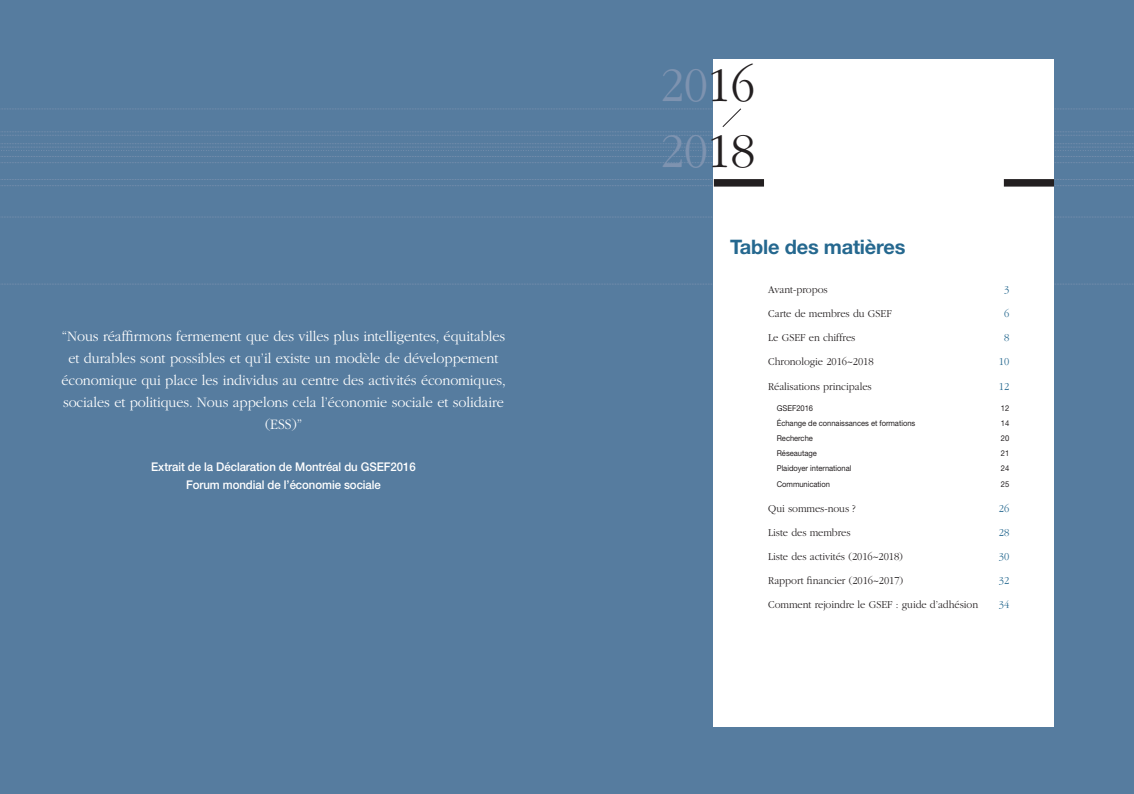
<style>
.page{position:relative;width:1134px;height:794px;background:#567c9f}
.page>*{position:absolute;margin:0;border:0;box-sizing:border-box;transform-origin:0 0}
.t1{font:300 50px/66px "ITC Garamond Std";letter-spacing:-.005em;color:#7e93b0;scale:.95 1}
.t2{font:700 20px "Helvetica Neue LT Std";letter-spacing:-.01em;color:#25688f}
.t3{font:300 15px/22px "ITC Garamond Std";letter-spacing:-.005em;color:#fff;text-align:center;scale:.95 1}
.t4{font:500 12px/18px "Helvetica Neue LT Std";letter-spacing:-.005em;color:#fff;text-align:center;scale:.95 1}
.t5{font:300 11px "ITC Garamond Std";letter-spacing:-.005em;color:#231f20;scale:.95 1}
.t6{font:300 11px "ITC Garamond Std";letter-spacing:-.005em;color:#25688f;scale:.95 1}
.t7{font:8px "Helvetica Neue LT Std";letter-spacing:-.005em;color:#231f20;scale:.95 1}
.s1{color:#231f20}
</style>
<div class="page">
<svg style="left:0;top:143px;width:1134px;height:20px"></svg>
<svg style="left:0;top:179px;width:1134px;height:7px"></svg>
<svg style="left:2px;top:217px;width:1131px;height:1px"></svg>
<svg style="left:2px;top:284px;width:1131px;height:1px"></svg>
<div style="left:714px;top:60px;width:340px;height:667px;background:#fff"></div>
<div style="left:714px;top:179px;width:50px;height:8px;background:#231f20"></div>
<div style="left:1004px;top:179px;width:50px;height:8px;background:#231f20"></div>
<svg style="left:1px;top:108px;width:1133px;height:28px"></svg>
<p class="t3" style="left:61px;top:326px;width:469px">“Nous réaffirmons fermement que des villes plus intelligentes, équitables et durables sont possibles et qu’il existe un modèle de développement économique qui place les individus au centre des activités économiques, sociales et politiques. Nous appelons cela l’économie sociale et solidaire (ESS)”</p>
<p class="t4" style="left:151px;top:457px;width:280px">Extrait de la Déclaration de Montréal du GSEF2016<br>Forum mondial de l’économie sociale</p>
<h1 class="t1" style="left:660px;top:53px;width:101px">20<span class="s1">16<br></span>20<span class="s1">18</span></h1>
<h2 class="t2" style="left:730px;top:234px;width:177px">Table des matières</h2>
<p class="t5" style="left:768px;top:284px;width:64px">Avant-propos</p>
<p class="t6" style="left:1004px;top:284px;width:7px">3</p>
<p class="t5" style="left:768px;top:308px;width:132px">Carte de membres du GSEF</p>
<p class="t6" style="left:1004px;top:308px;width:7px">6</p>
<p class="t5" style="left:768px;top:332px;width:93px">Le GSEF en chiffres</p>
<p class="t6" style="left:1004px;top:332px;width:7px">8</p>
<p class="t5" style="left:768px;top:356px;width:112px">Chronologie 2016~2018</p>
<p class="t6" style="left:999px;top:356px;width:12px">10</p>
<p class="t5" style="left:768px;top:380px;width:110px">Réalisations principales</p>
<p class="t6" style="left:999px;top:380px;width:12px">12</p>
<p class="t7" style="left:777px;top:403px;width:40px">GSEF2016</p>
<p class="t7" style="left:1001px;top:403px;width:10px">12</p>
<p class="t7" style="left:777px;top:418px;width:147px">Échange de connaissances et formations</p>
<p class="t7" style="left:1001px;top:418px;width:10px">14</p>
<p class="t7" style="left:777px;top:433px;width:40px">Recherche</p>
<p class="t7" style="left:1001px;top:433px;width:10px">20</p>
<p class="t7" style="left:777px;top:448px;width:44px">Réseautage</p>
<p class="t7" style="left:1001px;top:448px;width:10px">21</p>
<p class="t7" style="left:777px;top:463px;width:80px">Plaidoyer international</p>
<p class="t7" style="left:1001px;top:463px;width:10px">24</p>
<p class="t7" style="left:777px;top:479px;width:58px">Communication</p>
<p class="t7" style="left:1001px;top:479px;width:10px">25</p>
<p class="t5" style="left:768px;top:502px;width:93px">Qui sommes-nous ?</p>
<p class="t6" style="left:999px;top:502px;width:12px">26</p>
<p class="t5" style="left:768px;top:526px;width:88px">Liste des membres</p>
<p class="t6" style="left:999px;top:526px;width:12px">28</p>
<p class="t5" style="left:768px;top:550px;width:143px">Liste des activités (2016~2018)</p>
<p class="t6" style="left:999px;top:550px;width:12px">30</p>
<p class="t5" style="left:768px;top:574px;width:144px">Rapport financier (2016~2017)</p>
<p class="t6" style="left:999px;top:574px;width:12px">32</p>
<p class="t5" style="left:768px;top:598px;width:222px">Comment rejoindre le GSEF : guide d’adhésion</p>
<p class="t6" style="left:999px;top:598px;width:12px">34</p>
</div>
